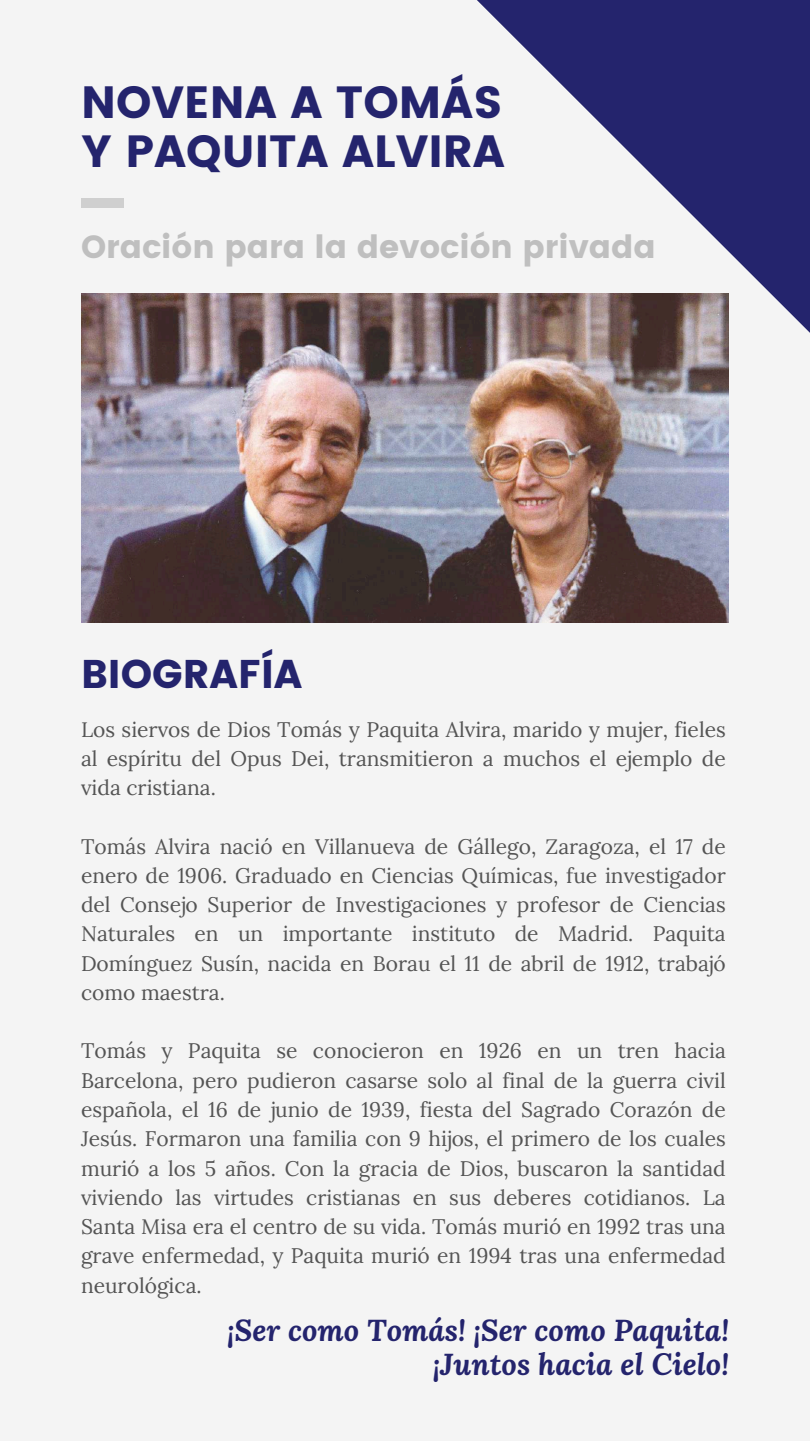
<style>
.page{position:relative;width:810px;height:1441px;background:#fff}
.page>*{position:absolute;margin:0;border:0;box-sizing:border-box;transform-origin:0 0}
.t1{font:45px/48.8px "Poppins";color:#24246d}
.t2{font:40px "Poppins";color:#24246d}
.t3{font:32px "Poppins";color:#bfbfbf}
.t4{font:italic 700 30px/33.8px "Lora";color:#24246d;text-align:right}
.t5{font:21px/29.2px "Lora";color:#545454;text-align:justify}
</style>
<div class="page">
<div style="left:0;top:0;width:810px;height:1440px;background:#f4f4f4"></div>
<svg style="left:450px;top:0;width:360px;height:333px"></svg>
<img style="left:81px;top:294px;width:648px;height:328px">
<div style="left:81px;top:198px;width:43px;height:10px;background:#cfcfcf"></div>
<h1 class="t1" style="left:81px;top:78px;width:426px">NOVENA A TOMÁS<br>Y PAQUITA ALVIRA</h1>
<h3 class="t3" style="left:81px;top:228px;width:576px">Oración para la devoción privada</h3>
<h2 class="t2" style="left:81px;top:650px;width:223px">BIOGRAFÍA</h2>
<p class="t5" style="left:81px;top:714px;width:646px">Los siervos de Dios Tomás y Paquita Alvira, marido y mujer, fieles al espíritu del Opus Dei, transmitieron a muchos el ejemplo de vida cristiana.</p>
<p class="t5" style="left:81px;top:831px;width:646px">Tomás Alvira nació en Villanueva de Gállego, Zaragoza, el 17 de enero de 1906. Graduado en Ciencias Químicas, fue investigador del Consejo Superior de Investigaciones y profesor de Ciencias Naturales en un importante instituto de Madrid. Paquita Domínguez Susín, nacida en Borau el 11 de abril de 1912, trabajó como maestra.</p>
<p class="t5" style="left:81px;top:1035px;width:646px">Tomás y Paquita se conocieron en 1926 en un tren hacia Barcelona, pero pudieron casarse solo al final de la guerra civil española, el 16 de junio de 1939, fiesta del Sagrado Corazón de Jesús. Formaron una familia con 9 hijos, el primero de los cuales murió a los 5 años. Con la gracia de Dios, buscaron la santidad viviendo las virtudes cristianas en sus deberes cotidianos. La Santa Misa era el centro de su vida. Tomás murió en 1992 tras una grave enfermedad, y Paquita murió en 1994 tras una enfermedad neurológica.</p>
<h3 class="t4" style="left:227px;top:1312px;width:503px">¡Ser como Tomás! ¡Ser como Paquita! ¡Juntos hacia el Cielo!</h3>
</div>
